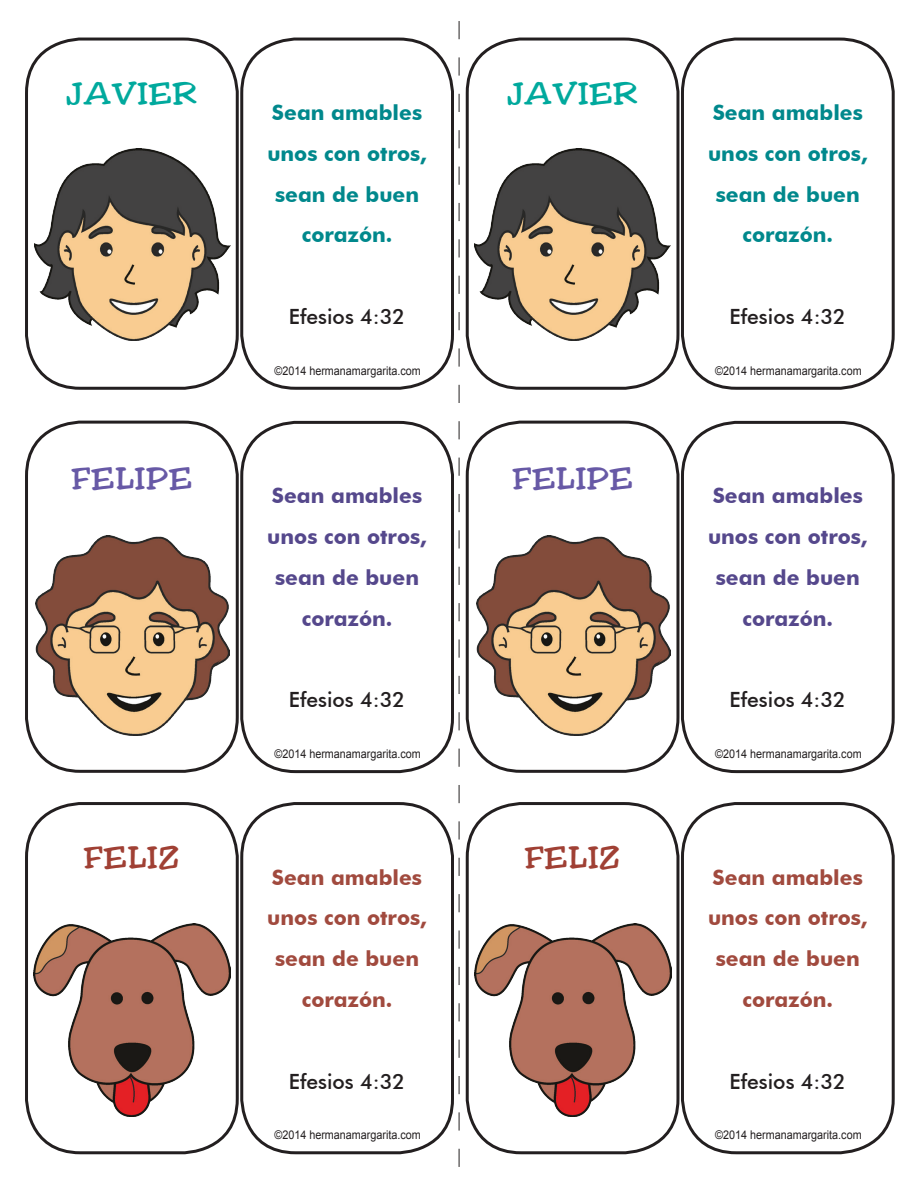
<style>
.page{position:relative;width:918px;height:1188px;background:#fff}
.page>*{position:absolute;margin:0;border:0;box-sizing:border-box;transform-origin:0 0}
.t1{font:31.35px "Jester";letter-spacing:.04em;color:#00a99d;scale:1.18 1}
.t2{font:31.35px "Jester";letter-spacing:.04em;color:#6759a6;scale:1.18 1}
.t3{font:31.35px "Jester";letter-spacing:.04em;color:#a04034;scale:1.18 1}
.t4{font:700 21px/40.8px "Futura BT";color:#00888c;text-align:center}
.t5{font:700 21px/40.8px "Futura BT";color:#55488c;text-align:center}
.t6{font:700 21px/40.8px "Futura BT";color:#a14a3e;text-align:center}
.t7{font:500 21px "Futura BT";color:#231f20}
.t8{font:12px "Arial";color:#231f20;scale:.9 1}
</style>
<div class="page">
<svg style="left:459px;top:21px;width:1px;height:1146px"></svg>
<img style="left:34px;top:148px;width:196px;height:192px">
<div style="left:25px;top:38px;width:214px;height:352px;border:3px solid #231f20;border-radius:54px"></div>
<img style="left:475px;top:148px;width:196px;height:192px">
<div style="left:466px;top:38px;width:213px;height:352px;border:3px solid #231f20;border-radius:54px"></div>
<img style="left:36px;top:536px;width:193px;height:200px">
<div style="left:25px;top:421px;width:214px;height:352px;border:3px solid #231f20;border-radius:54px"></div>
<img style="left:476px;top:536px;width:194px;height:200px">
<div style="left:466px;top:421px;width:213px;height:352px;border:3px solid #231f20;border-radius:54px"></div>
<img style="left:34px;top:923px;width:197px;height:193px">
<div style="left:25px;top:802px;width:214px;height:352px;border:3px solid #231f20;border-radius:54px"></div>
<img style="left:475px;top:923px;width:197px;height:193px">
<div style="left:466px;top:802px;width:213px;height:352px;border:3px solid #231f20;border-radius:54px"></div>
<div style="left:240px;top:38px;width:214px;height:352px;border:3px solid #231f20;border-radius:54px"></div>
<div style="left:681px;top:38px;width:214px;height:352px;border:3px solid #231f20;border-radius:54px"></div>
<div style="left:240px;top:421px;width:214px;height:352px;border:3px solid #231f20;border-radius:54px"></div>
<div style="left:681px;top:421px;width:214px;height:352px;border:3px solid #231f20;border-radius:54px"></div>
<div style="left:240px;top:802px;width:214px;height:352px;border:3px solid #231f20;border-radius:54px"></div>
<div style="left:681px;top:802px;width:214px;height:352px;border:3px solid #231f20;border-radius:54px"></div>
<h1 class="t1" style="left:67px;top:75px;width:112px">JAVIER</h1>
<h1 class="t1" style="left:508px;top:75px;width:112px">JAVIER</h1>
<h2 class="t4" style="left:267px;top:92px;width:161px">Sean amables unos con otros, sean de buen corazón.</h2>
<h2 class="t7" style="left:289px;top:304px;width:118px">Efesios 4:32</h2>
<h2 class="t4" style="left:708px;top:92px;width:161px">Sean amables unos con otros, sean de buen corazón.</h2>
<h2 class="t7" style="left:730px;top:304px;width:118px">Efesios 4:32</h2>
<p class="t8" style="left:274px;top:363px;width:164px">©2014 hermanamargarita.com</p>
<p class="t8" style="left:715px;top:363px;width:164px">©2014 hermanamargarita.com</p>
<h1 class="t2" style="left:72px;top:461px;width:103px">FELIPE</h1>
<h1 class="t2" style="left:513px;top:461px;width:103px">FELIPE</h1>
<h2 class="t5" style="left:267px;top:475px;width:161px">Sean amables unos con otros, sean de buen corazón.</h2>
<h2 class="t7" style="left:289px;top:687px;width:118px">Efesios 4:32</h2>
<h2 class="t5" style="left:708px;top:475px;width:161px">Sean amables unos con otros, sean de buen corazón.</h2>
<h2 class="t7" style="left:730px;top:687px;width:118px">Efesios 4:32</h2>
<p class="t8" style="left:274px;top:746px;width:164px">©2014 hermanamargarita.com</p>
<p class="t8" style="left:715px;top:746px;width:164px">©2014 hermanamargarita.com</p>
<h1 class="t3" style="left:84px;top:839px;width:82px">FELIZ</h1>
<h1 class="t3" style="left:525px;top:839px;width:82px">FELIZ</h1>
<h2 class="t6" style="left:267px;top:857px;width:161px">Sean amables unos con otros, sean de buen corazón.</h2>
<h2 class="t7" style="left:289px;top:1068px;width:118px">Efesios 4:32</h2>
<h2 class="t6" style="left:708px;top:857px;width:161px">Sean amables unos con otros, sean de buen corazón.</h2>
<h2 class="t7" style="left:730px;top:1068px;width:118px">Efesios 4:32</h2>
<p class="t8" style="left:274px;top:1127px;width:164px">©2014 hermanamargarita.com</p>
<p class="t8" style="left:715px;top:1127px;width:164px">©2014 hermanamargarita.com</p>
</div>
